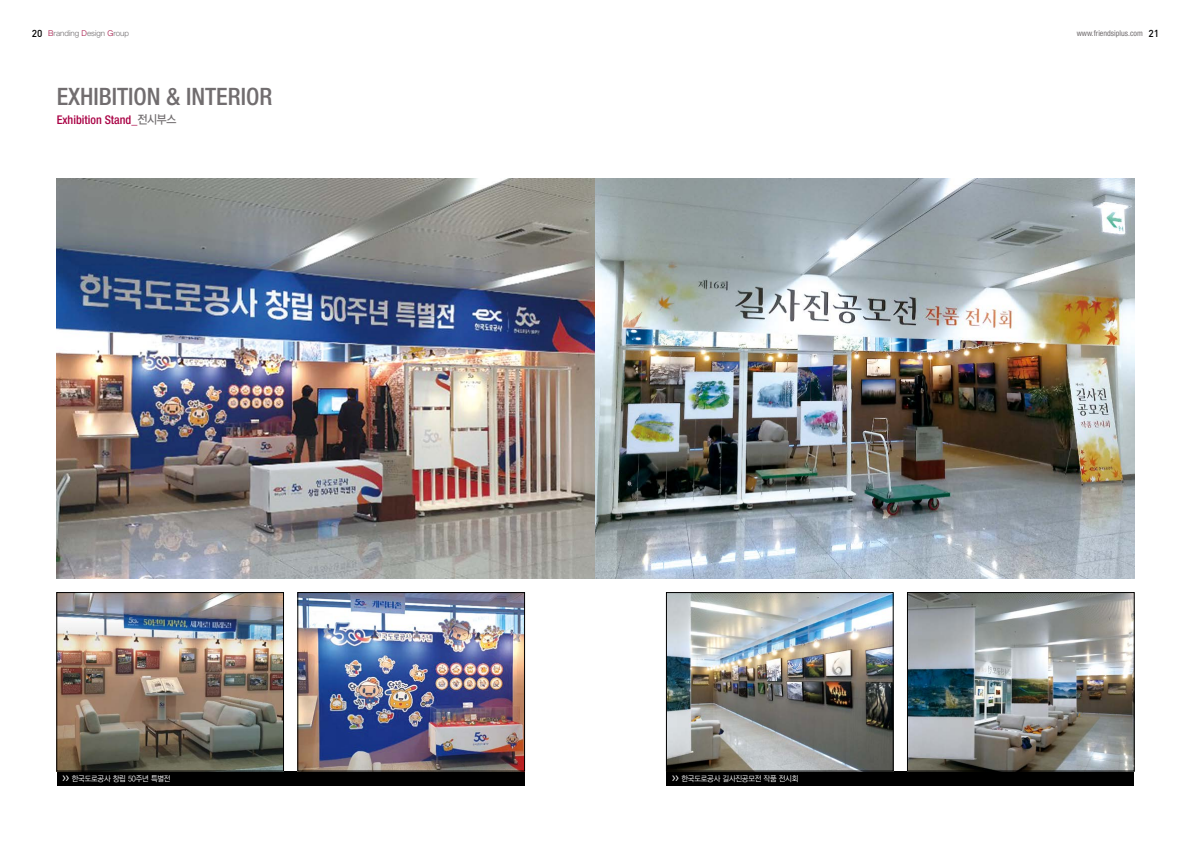
<style>
.page{position:relative;width:1191px;height:842px;background:#fff}
.page>*{position:absolute;margin:0;border:0;box-sizing:border-box;transform-origin:0 0}
.t1{font:500 condensed 24px "Helvetica Neue LT Std";color:#716d6f}
.t2{font:500 condensed 12px "Helvetica Neue LT Std";color:#a90044}
.t3{font:8px "YDIYGO320";letter-spacing:-.025em;color:#fff;scale:.9 1}
.t4{font:condensed 8px "Helvetica Neue LT Std";color:#716d6f}
.t5{font:300 8px "Helvetica Neue LT Std";color:#716d6f}
.s1{font-family:"Dinmed";font-weight:400;font-size:10px;color:#000}
.s2{color:#a10c3f}
.s3{font-family:"Dinmed";font-stretch:normal;font-size:10px;color:#000}
.s4{font-family:"YDIYGO330";font-weight:400;font-stretch:normal;color:#716d6f}
.s5{font-family:"YDIYGO350";font-size:6px}
</style>
<div class="page">
<img style="left:57px;top:179px;width:1077px;height:399px">
<div style="left:57px;top:771px;width:467px;height:14px;background:#000"></div>
<div style="left:666px;top:771px;width:468px;height:14px;background:#000"></div>
<img style="left:59px;top:594px;width:222px;height:175px">
<div style="left:57px;top:592px;width:226px;height:179px;border:1px solid #000"></div>
<img style="left:668px;top:594px;width:223px;height:175px">
<div style="left:666px;top:592px;width:227px;height:179px;border:1px solid #000"></div>
<img style="left:300px;top:594px;width:222px;height:175px">
<img style="left:909px;top:594px;width:223px;height:175px">
<div style="left:907px;top:592px;width:227px;height:179px;border:1px solid #000"></div>
<p class="t5" style="left:32px;top:29px;width:99px"><span class="s1">20</span> <span class="s2">B</span>randing <span class="s2">D</span>esign <span class="s2">G</span>roup</p>
<p class="t4" style="left:1076px;top:29px;width:84px">www.friendsiplus.com <span class="s3">21</span></p>
<h1 class="t1" style="left:57px;top:82px;width:217px">EXHIBITION &amp; INTERIOR</h1>
<h2 class="t2" style="left:57px;top:112px;width:121px">Exhibition Stand_<span class="s4">전시부스</span></h2>
<p class="t3" style="left:62px;top:774px;width:122px"><span class="s5">&gt;&gt;</span> 한국도로공사 창립 50주년 특별전</p>
<p class="t3" style="left:672px;top:774px;width:142px"><span class="s5">&gt;&gt;</span> 한국도로공사 길사진공모전 작품 전시회</p>
</div>
